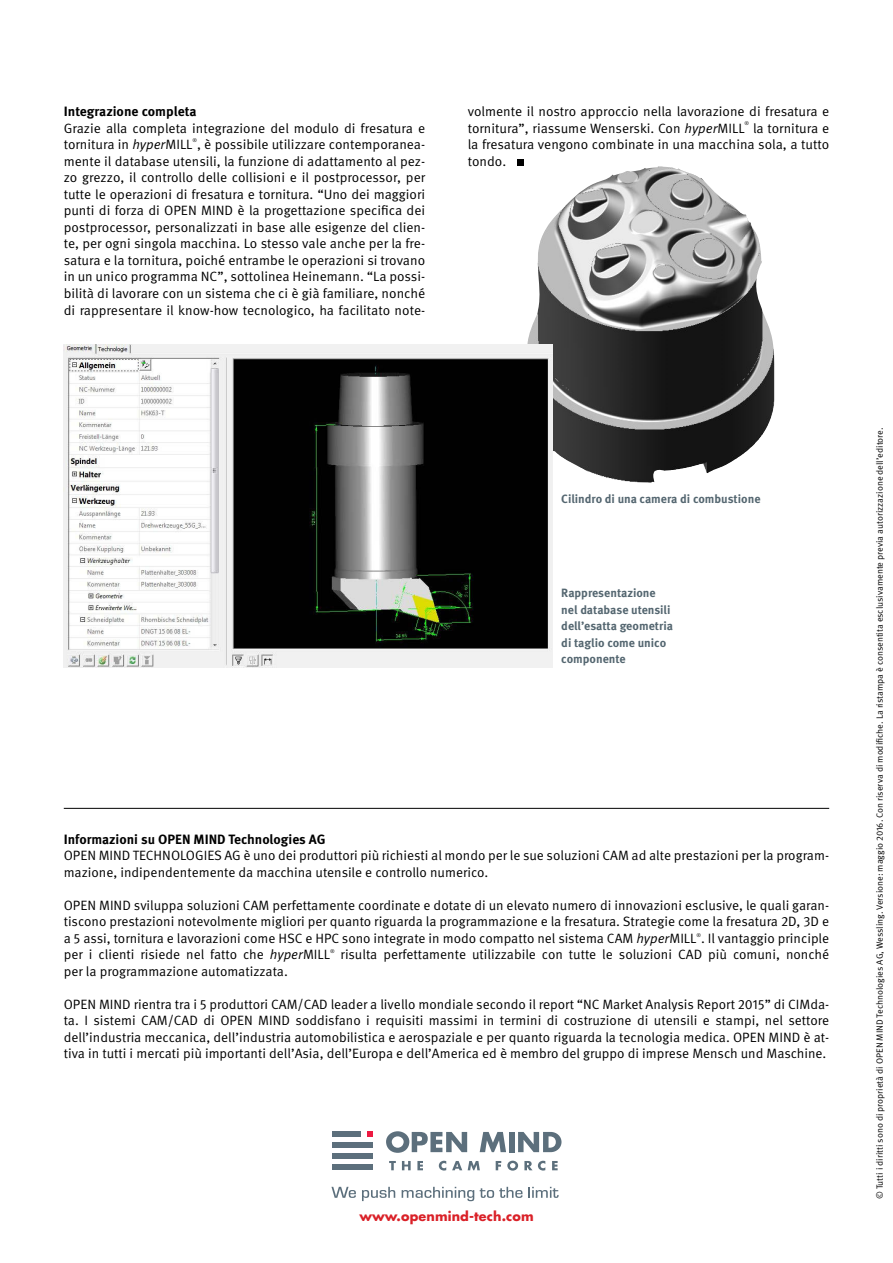
<style>
.page{position:relative;width:893px;height:1263px;background:#fff}
.page>*{position:absolute;margin:0;border:0;box-sizing:border-box;transform-origin:0 0}
.Body_NEU{font:13.5px/16.5px "Meta Pro";color:#000;text-align:justify}
.Body_NEU-2{font:700 13.5px "Meta Pro";color:#000}
.t1{font:700 12.75px "Futura";letter-spacing:.01em;color:#da2128}
.BU{font:700 12px/16.5px "Meta Pro";color:#546670}
.t2{font:9px "Meta Pro";color:#000}
.Body_NEU-3{font:5.25px "Meta Pro";color:#000}
.s1{font-style:italic}
</style>
<div class="page">
<div style="left:517px;top:159px;width:7px;height:7px;background:#000"></div>
<img style="left:527px;top:167px;width:248px;height:316px">
<img style="left:64px;top:344px;width:488px;height:323px">
<hr style="left:64px;top:808px;width:765px;height:1px;background:#000">
<svg style="left:386px;top:1131px;width:81px;height:22px"></svg>
<svg style="left:480px;top:1132px;width:26px;height:20px"></svg>
<div style="left:509px;top:1132px;width:5px;height:20px;background:#5c6f7c"></div>
<svg style="left:518px;top:1132px;width:43px;height:20px"></svg>
<div style="left:332px;top:1143px;width:41px;height:5px;background:#5c6f7c"></div>
<div style="left:332px;top:1153px;width:41px;height:6px;background:#5c6f7c"></div>
<svg style="left:367px;top:1131px;width:6px;height:6px"></svg>
<div style="left:332px;top:1131px;width:29px;height:6px;background:#5c6f7c"></div>
<div style="left:332px;top:1165px;width:41px;height:5px;background:#5c6f7c"></div>
<svg style="left:389px;top:1161px;width:7px;height:9px"></svg>
<svg style="left:402px;top:1161px;width:9px;height:9px"></svg>
<svg style="left:417px;top:1161px;width:6px;height:9px"></svg>
<svg style="left:439px;top:1161px;width:7px;height:9px"></svg>
<svg style="left:452px;top:1161px;width:10px;height:9px"></svg>
<svg style="left:468px;top:1161px;width:12px;height:9px"></svg>
<svg style="left:496px;top:1161px;width:5px;height:9px"></svg>
<svg style="left:507px;top:1161px;width:11px;height:9px"></svg>
<svg style="left:524px;top:1161px;width:21px;height:9px"></svg>
<svg style="left:552px;top:1161px;width:6px;height:9px"></svg>
<svg style="left:331px;top:1187px;width:25px;height:11px"></svg>
<svg style="left:362px;top:1187px;width:33px;height:14px"></svg>
<svg style="left:402px;top:1187px;width:72px;height:14px"></svg>
<svg style="left:480px;top:1187px;width:42px;height:11px"></svg>
<svg style="left:529px;top:1187px;width:30px;height:11px"></svg>
<p class="Body_NEU-2" style="left:64px;top:103px;width:134px">Integrazione completa</p>
<p class="Body_NEU" style="left:64px;top:120px;width:363px">Grazie alla completa integrazione del modulo di fresatura e tornitura in <span class="s1">hyper</span>MILL , è possibile utilizzare contemporanea-</p>
<p class="Body_NEU-3" style="left:192px;top:137px;width:6px">®</p>
<p class="Body_NEU" style="left:64px;top:153px;width:363px">mente il database utensili, la funzione di adattamento al pez&shy;zo grezzo, il controllo delle collisioni e il postprocessor, per tutte le operazioni di fresatura e tornitura. “Uno dei maggiori punti di forza di OPEN MIND è la progettazione specifica dei postprocessor, personalizzati in base alle esigenze del clien&shy;te, per ogni singola macchina. Lo stesso vale anche per la fre&shy;satura e la tornitura, poiché entrambe le operazioni si trovano in un unico programma NC”, sottolinea Heinemann. “La possi&shy;bilità di lavorare con un sistema che ci è già familiare, nonché di rappresentare il know-how tecnologico, ha facilitato note-</p>
<p class="Body_NEU" style="left:468px;top:104px;width:363px">volmente il nostro approccio nella lavorazione di fresatura e tornitura”, riassume Wenserski. Con <span class="s1">hyper</span>MILL</p>
<p class="Body_NEU-3" style="left:745px;top:121px;width:6px">®</p>
<p class="Body_NEU" style="left:468px;top:120px;width:363px;text-indent:285px">la tornitura e la fresatura vengono combinate in una macchina sola, a tutto tondo.</p>
<p class="BU" style="left:561px;top:490px;width:201px">Cilindro di una camera di combustione</p>
<p class="BU" style="left:561px;top:585px;width:113px">Rappresentazione nel database utensili dell’esatta geometria di taglio come unico componente</p>
<p class="Body_NEU-2" style="left:64px;top:830px;width:263px">Informazioni su OPEN MIND Technologies AG</p>
<p class="Body_NEU" style="left:64px;top:847px;width:767px">OPEN MIND TECHNOLOGIES AG è uno dei produttori più richiesti al mondo per le sue soluzioni CAM ad alte prestazioni per la program&shy;mazione, indipendentemente da macchina utensile e controllo numerico.</p>
<p class="Body_NEU" style="left:64px;top:897px;width:767px">OPEN MIND sviluppa soluzioni CAM perfettamente coordinate e dotate di un elevato numero di innovazioni esclusive, le quali garan&shy;tiscono prestazioni notevolmente migliori per quanto riguarda la programmazione e la fresatura. Strategie come la fresatura 2D, 3D e a 5 assi, tornitura e lavorazioni come HSC e HPC sono integrate in modo compatto nel sistema CAM <span class="s1">hyper</span>MILL . Il vantaggio principle</p>
<p class="Body_NEU-3" style="left:696px;top:932px;width:6px">®</p>
<p class="Body_NEU" style="left:64px;top:946px;width:268px">per i clienti risiede nel fatto che <span class="s1">hyper</span>MILL</p>
<p class="Body_NEU-3" style="left:330px;top:948px;width:6px">®</p>
<p class="Body_NEU" style="left:341px;top:946px;width:490px">risulta perfettamente utilizzabile con tutte le soluzioni CAD più comuni, nonché</p>
<p class="Body_NEU" style="left:64px;top:963px;width:226px">per la programmazione automatizzata.</p>
<p class="Body_NEU" style="left:64px;top:996px;width:767px">OPEN MIND rientra tra i 5 produttori CAM/CAD leader a livello mondiale secondo il report “NC Market Analysis Report 2015” di CIMda&shy;ta. I sistemi CAM/CAD di OPEN MIND soddisfano i requisiti massimi in termini di costruzione di utensili e stampi, nel settore dell’industria meccanica, dell’industria automobilistica e aerospaziale e per quanto riguarda la tecnologia medica. OPEN MIND è at&shy;tiva in tutti i mercati più importanti dell’Asia, dell’Europa e dell’America ed è membro del gruppo di imprese Mensch und Maschine.</p>
<p class="t1" style="left:359px;top:1207px;width:176px">www.openmind-tech.com</p>
<p class="t2" style="left:874px;top:1199px;width:773px;rotate:-90deg">© Tutti i diritti sono di proprietà di OPEN MIND Technologies AG, Wessling. Versione: maggio 2016. Con riserva di modifiche. La ristampa è consentita esclusivamente previa autorizzazione dell’editore.</p>
</div>
